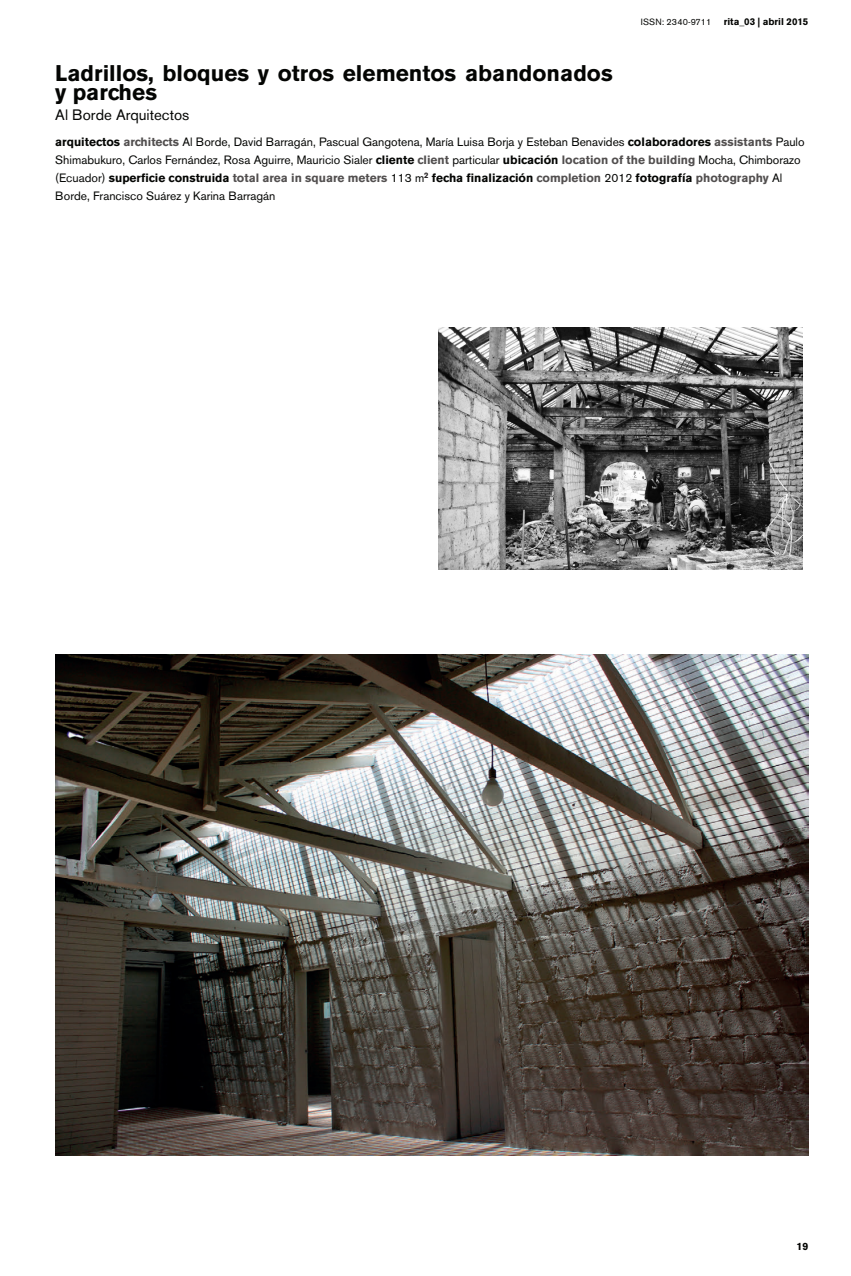
<style>
.page{position:relative;width:851px;height:1276px;background:#fff}
.page>*{position:absolute;margin:0;border:0;box-sizing:border-box;transform-origin:0 0}
.t1{font:700 22.5px/19.5px "Akzidenz Grotesk BE";color:#040503}
.t2{font:15px "Akzidenz Grotesk BE";color:#040503}
.t3{font:12px/18px "Akzidenz Grotesk BE";color:#040503}
.t4{font:700 10.5px "Akzidenz Grotesk BE";color:#040503}
.t5{font:700 9.75px "Akzidenz Grotesk BE";color:#040503}
.t6{font:9px "Akzidenz Grotesk BE";letter-spacing:.02em;color:#040503}
.s1{font-weight:700}
.s2{font-weight:700;color:#524f4f}
</style>
<div class="page">
<img style="left:55px;top:654px;width:753px;height:502px">
<img style="left:438px;top:327px;width:364px;height:243px">
<p class="t6" style="left:640px;top:17px;width:72px">ISSN: 2340-9711</p>
<p class="t5" style="left:723px;top:16px;width:86px">rita_03 | abril 2015</p>
<p class="t1" style="left:55px;top:63px;width:559px">Ladrillos, bloques y otros elementos abandonados y parches</p>
<p class="t2" style="left:55px;top:105px;width:136px">Al Borde Arquitectos</p>
<p class="t3" style="left:55px;top:133px;width:750px"><span class="s1">arquitectos</span> <span class="s2">architects</span> Al Borde, David Barragán, Pascual Gangotena, María Luisa Borja y Esteban Benavides <span class="s1">colaboradores</span> <span class="s2">assistants</span> Paulo Shimabukuro, Carlos Fernández, Rosa Aguirre, Mauricio Sialer <span class="s1">cliente</span> <span class="s2">client</span> particular <span class="s1">ubicación</span> <span class="s2">location of the building</span> Mocha, Chimborazo (Ecuador) <span class="s1">superficie construida</span> <span class="s2">total area in square meters</span> 113 m<sup>2</sup> <span class="s1">fecha finalización</span> <span class="s2">completion</span> 2012 <span class="s1">fotografía</span> <span class="s2">photography</span> Al Borde, Francisco Suárez y Karina Barragán</p>
<p class="t4" style="left:796px;top:1240px;width:13px">19</p>
</div>
